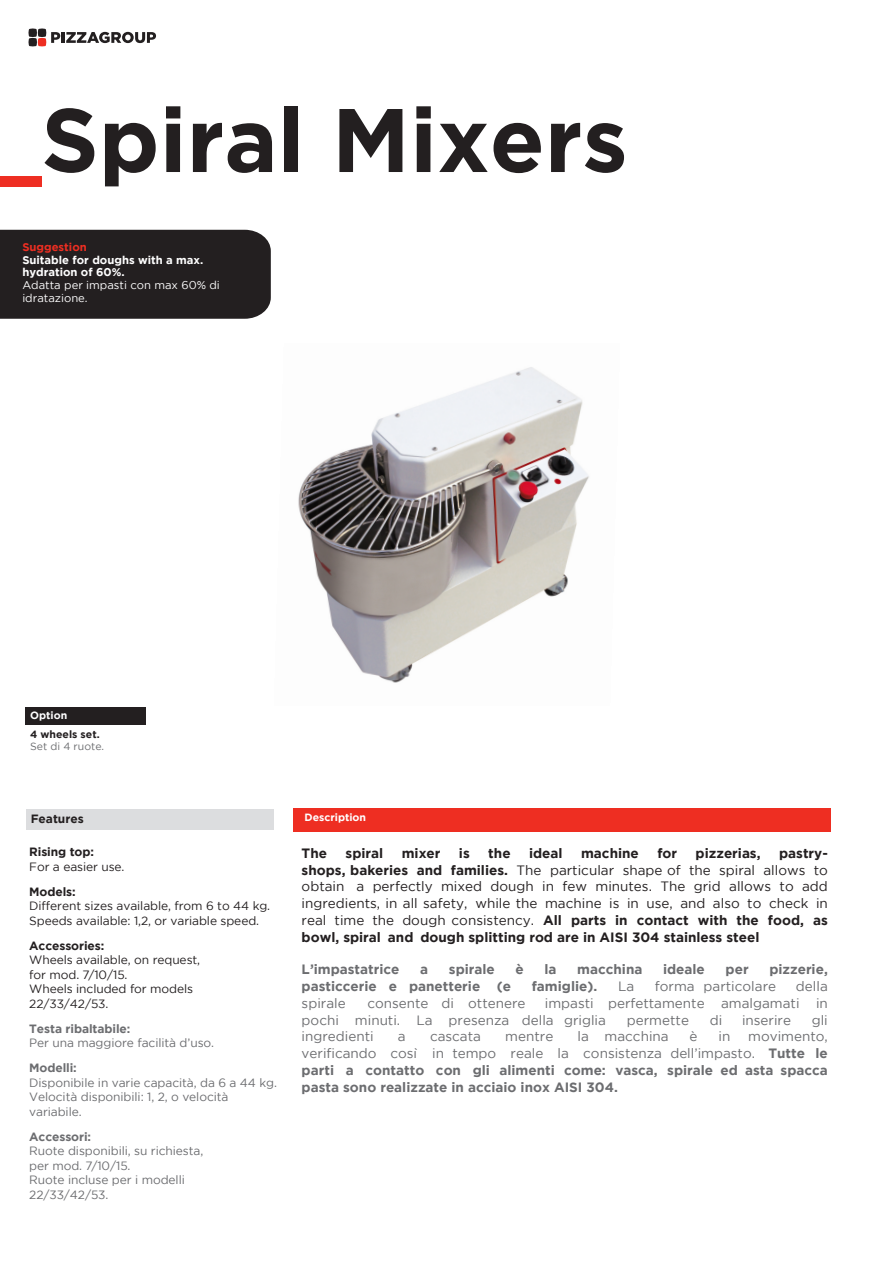
<style>
.page{position:relative;width:893px;height:1263px;background:#fff}
.page>*{position:absolute;margin:0;border:0;box-sizing:border-box;transform-origin:0 0}
.t1{font:700 90px "Gotham";color:#231f20}
.t2{font:13.5px/16.8px "Gotham";color:#231f20;text-align:justify}
.t3{font:700 13.5px/16.8px "Gotham";color:#6c6d70;text-align:justify}
.t4{font:13.5px/16.8px "Gotham";color:#6c6d70}
.t5{font:700 13.5px "Gotham";color:#231f20}
.t6{font:12px/14.4px "Gotham";letter-spacing:-.005em;color:#6c6d70}
.t7{font:12px/14.4px "Gotham";letter-spacing:-.005em;color:#231f20}
.t8{font:700 12px "Gotham";letter-spacing:-.01em;color:#231f20}
.t9{font:700 12px "Gotham";letter-spacing:-.01em;color:#6c6d70}
.t10{font:700 11.25px/12.8px "Gotham";color:#fff}
.t11{font:11.25px/12.8px "Gotham";color:#fff}
.t12{font:700 11.25px "Gotham";color:#ee2e22}
.t13{font:700 10.5px "Gotham";color:#fff}
.t14{font:10.5px "Gotham";color:#6c6d70}
.t15{font:700 10.5px "Gotham";color:#231f20}
.s1{color:#ee2e22}
.s2{font-weight:700}
.s3{font-weight:400}
</style>
<div class="page">
<img style="left:298px;top:367px;width:291px;height:316px">
<div style="left:293px;top:808px;width:537px;height:23px;background:#ee2e22"></div>
<div style="left:0;top:230px;width:271px;height:89px;background:#231f20"></div>
<svg style="left:28px;top:28px;width:128px;height:18px"></svg>
<div style="left:25px;top:707px;width:121px;height:17px;background:#231f20"></div>
<div style="left:26px;top:809px;width:247px;height:20px;background:#dcdddf"></div>
<p class="t1" style="left:-13px;top:88px;width:642px"><span class="s1">_</span>Spiral Mixers</p>
<p class="t12" style="left:22px;top:240px;width:66px">Suggestion</p>
<p class="t10" style="left:22px;top:253px;width:183px">Suitable for doughs with a max. hydration of 60%.</p>
<p class="t11" style="left:22px;top:279px;width:199px">Adatta per impasti con max 60% di idratazione.</p>
<p class="t13" style="left:30px;top:709px;width:39px">Option</p>
<p class="t15" style="left:30px;top:728px;width:71px">4 wheels set.</p>
<p class="t14" style="left:30px;top:741px;width:75px">Set di 4 ruote.</p>
<p class="t8" style="left:31px;top:811px;width:55px">Features</p>
<p class="t8" style="left:29px;top:845px;width:66px">Rising top:</p>
<p class="t7" style="left:29px;top:859px;width:97px">For a easier use.</p>
<p class="t8" style="left:29px;top:885px;width:48px">Models:</p>
<p class="t7" style="left:29px;top:899px;width:242px">Different sizes available, from 6 to 44 kg.<br>Speeds available: 1,2, or variable speed.</p>
<p class="t8" style="left:29px;top:939px;width:77px">Accessories:</p>
<p class="t7" style="left:29px;top:953px;width:173px">Wheels available, on request, for mod. 7/10/15.<br>Wheels included for models<br>22/33/42/53.</p>
<p class="t9" style="left:29px;top:1022px;width:103px">Testa ribaltabile:</p>
<p class="t6" style="left:29px;top:1036px;width:186px">Per una maggiore facilità d’uso.</p>
<p class="t9" style="left:29px;top:1061px;width:49px">Modelli:</p>
<p class="t6" style="left:29px;top:1075px;width:249px">Disponibile in varie capacità, da 6 a 44 kg.<br>Velocità disponibili: 1, 2, o velocità variabile.</p>
<p class="t9" style="left:29px;top:1130px;width:63px">Accessori:</p>
<p class="t6" style="left:29px;top:1144px;width:176px">Ruote disponibili, su richiesta, per mod. 7/10/15.<br>Ruote incluse per i modelli<br>22/33/42/53.</p>
<p class="t13" style="left:305px;top:811px;width:63px">Description</p>
<p class="t5" style="left:302px;top:845px;width:27px">The</p>
<p class="t5" style="left:346px;top:845px;width:39px">spiral</p>
<p class="t5" style="left:402px;top:845px;width:40px">mixer</p>
<p class="t5" style="left:459px;top:845px;width:12px">is</p>
<p class="t5" style="left:488px;top:845px;width:24px">the</p>
<p class="t5" style="left:529px;top:845px;width:35px">ideal</p>
<p class="t5" style="left:581px;top:845px;width:59px">machine</p>
<p class="t5" style="left:657px;top:845px;width:21px">for</p>
<p class="t5" style="left:696px;top:845px;width:67px">pizzerias,</p>
<p class="t2" style="left:302px;top:844px;width:528px;text-indent:477px"><span class="s2">pastry&shy;shops, bakeries and families.</span> The particular shape of the spiral allows to obtain a perfectly mixed dough in few minutes. The grid allows to add ingredients, in all safety, while the machine is in use, and also to check in real time the dough consistency. <span class="s2">All parts in contact with the food, as bowl, spiral and dough splitting rod are in AISI 304 stainless steel</span></p>
<p class="t3" style="left:302px;top:960px;width:99px">L’impastatrice</p>
<p class="t3" style="left:420px;top:960px;width:9px">a</p>
<p class="t3" style="left:449px;top:960px;width:47px">spirale</p>
<p class="t3" style="left:516px;top:960px;width:10px">è</p>
<p class="t3" style="left:544px;top:960px;width:14px">la</p>
<p class="t3" style="left:577px;top:960px;width:67px">macchina</p>
<p class="t3" style="left:663px;top:960px;width:43px">ideale</p>
<p class="t3" style="left:726px;top:960px;width:25px">per</p>
<p class="t3" style="left:769px;top:960px;width:60px">pizzerie,</p>
<p class="t3" style="left:302px;top:977px;width:211px">pasticcerie e panetterie (e</p>
<p class="t3" style="left:532px;top:977px;width:67px">famiglie).</p>
<p class="t4" style="left:618px;top:977px;width:18px">La</p>
<p class="t4" style="left:655px;top:977px;width:123px">forma particolare</p>
<p class="t4" style="left:796px;top:977px;width:33px">della</p>
<p class="t4" style="left:302px;top:994px;width:46px">spirale</p>
<p class="t4" style="left:367px;top:994px;width:160px">consente di ottenere</p>
<p class="t4" style="left:302px;top:994px;width:528px;text-indent:243px">impasti perfettamente amalgamati in pochi minuti. La presenza della griglia</p>
<p class="t4" style="left:627px;top:1011px;width:64px">permette</p>
<p class="t4" style="left:710px;top:1011px;width:14px">di</p>
<p class="t4" style="left:742px;top:1011px;width:51px">inserire</p>
<p class="t4" style="left:812px;top:1011px;width:18px">gli</p>
<p class="t4" style="left:302px;top:1028px;width:74px">ingredienti</p>
<p class="t4" style="left:398px;top:1028px;width:9px">a</p>
<p class="t4" style="left:430px;top:1028px;width:53px">cascata</p>
<p class="t4" style="left:505px;top:1028px;width:50px">mentre</p>
<p class="t4" style="left:577px;top:1028px;width:93px">la macchina</p>
<p class="t4" style="left:690px;top:1028px;width:9px">è</p>
<p class="t4" style="left:718px;top:1028px;width:13px">in</p>
<p class="t3" style="left:302px;top:1028px;width:528px;text-indent:447px"><span class="s3">movimento, verificando così in tempo reale la consistenza dell’impasto.</span> Tutte le parti a contatto con gli alimenti come: vasca, spirale ed asta spacca pasta sono realizzate in acciaio inox AISI 304.</p>
</div>
